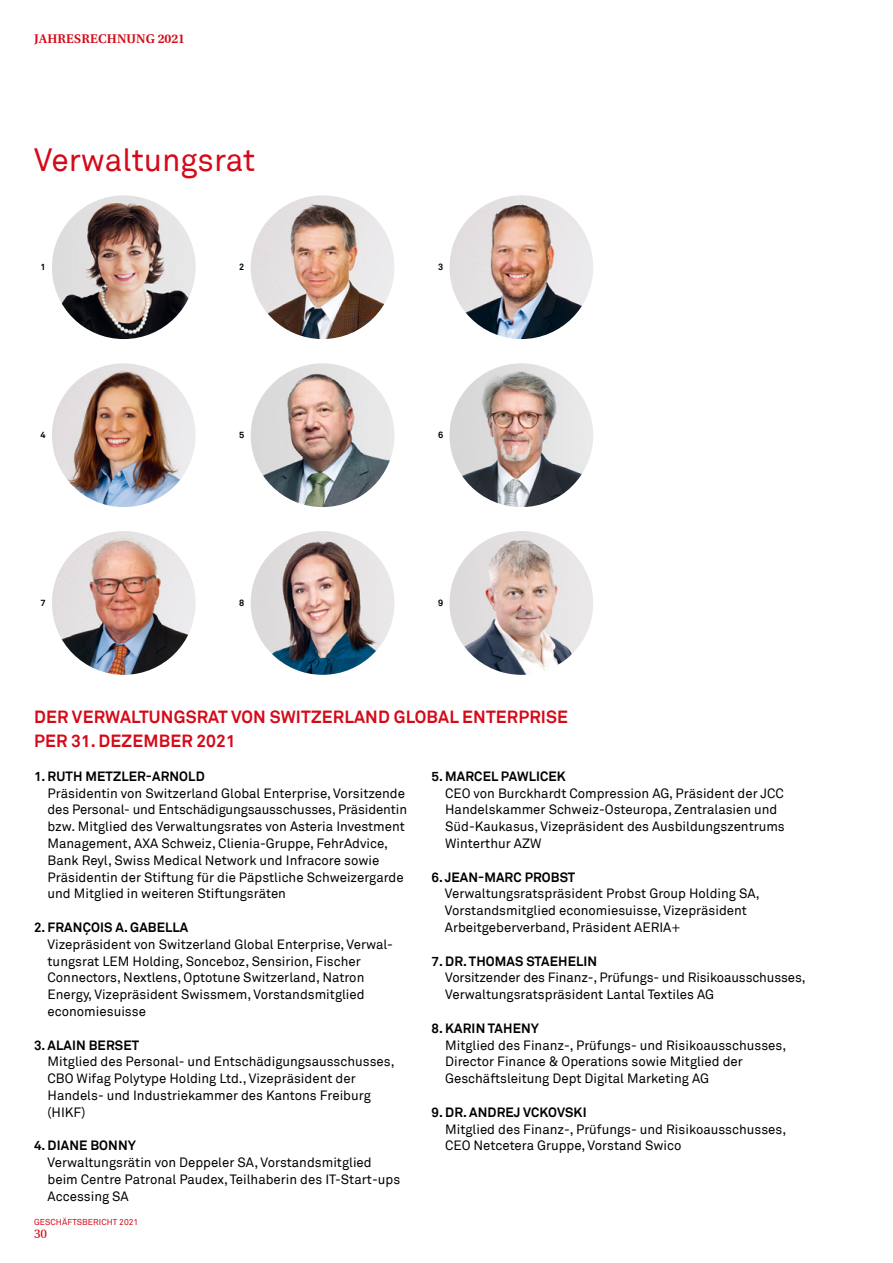
<style>
.page{position:relative;width:893px;height:1263px;background:#fff}
.page>*{position:absolute;margin:0;border:0;box-sizing:border-box;transform-origin:0 0}
.t1{font:31.5px "Akkurat S GE Regular";color:#d40a19}
.t2{font:17.25px/24px "Akkurat S GE Bold";letter-spacing:.01em;color:#d40a19}
.t3{font:13.2px/16.8px "Akkurat S GE Regular";color:#000}
.t4{font:13.2px "Akkurat S GE Bold";letter-spacing:.01em;color:#000}
.t5{font:13.2px "Utopia S GE Semibold";letter-spacing:.01em;color:#d40a19}
.t6{font:13.2px "Utopia S GE Regular";color:#d40a19}
.t7{font:9px "Akkurat S GE Bold";color:#000}
.t8{font:8.4px "Akkurat S GE Regular";letter-spacing:.01em;color:#d40a19}
</style>
<div class="page">
<img style="left:52px;top:195px;width:144px;height:144px;border-radius:72px">
<img style="left:251px;top:195px;width:143px;height:144px;border-radius:72px">
<img style="left:449px;top:195px;width:144px;height:144px;border-radius:72px">
<img style="left:52px;top:363px;width:144px;height:144px;border-radius:72px">
<img style="left:251px;top:363px;width:143px;height:144px;border-radius:72px">
<img style="left:449px;top:363px;width:144px;height:144px;border-radius:72px">
<img style="left:52px;top:531px;width:144px;height:144px;border-radius:72px">
<img style="left:251px;top:531px;width:143px;height:144px;border-radius:72px">
<img style="left:449px;top:531px;width:144px;height:144px;border-radius:72px">
<p class="t5" style="left:34px;top:29px;width:153px">JAHRESRECHNUNG 2021</p>
<h1 class="t1" style="left:34px;top:138px;width:223px">Verwaltungsrat</h1>
<p class="t7" style="left:40px;top:261px;width:7px">1</p>
<p class="t7" style="left:239px;top:261px;width:7px">2</p>
<p class="t7" style="left:438px;top:261px;width:7px">3</p>
<p class="t7" style="left:40px;top:428px;width:7px">4</p>
<p class="t7" style="left:239px;top:428px;width:7px">5</p>
<p class="t7" style="left:438px;top:428px;width:7px">6</p>
<p class="t7" style="left:40px;top:596px;width:7px">7</p>
<p class="t7" style="left:239px;top:596px;width:7px">8</p>
<p class="t7" style="left:438px;top:596px;width:7px">9</p>
<h2 class="t2" style="left:34px;top:704px;width:535px">DER VERWALTUNGSRAT VON SWITZERLAND GLOBAL ENTERPRISE<br>PER 31. DEZEMBER 2021</h2>
<p class="t4" style="left:34px;top:766px;width:172px">1. RUTH METZLER-ARNOLD</p>
<p class="t3" style="left:48px;top:784px;width:361px">Präsidentin von Switzerland Global Enterprise, Vorsitzende des Personal- und Entschädigungsausschusses, Präsidentin bzw. Mitglied des Verwaltungsrates von Asteria Investment Management, AXA Schweiz, Clienia-Gruppe, FehrAdvice, Bank Reyl, Swiss Medical Network und Infracore sowie Präsidentin der Stiftung für die Päpstliche Schweizergarde und Mitglied in weiteren Stiftungsräten</p>
<p class="t4" style="left:34px;top:918px;width:156px">2. FRANÇOIS A. GABELLA</p>
<p class="t3" style="left:48px;top:935px;width:347px">Vizepräsident von Switzerland Global Enterprise, Verwal&shy;tungsrat LEM Holding, Sonceboz, Sensirion, Fischer Connectors, Nextlens, Optotune Switzerland, Natron Energy, Vizepräsident Swissmem, Vorstandsmitglied economiesuisse</p>
<p class="t4" style="left:34px;top:1035px;width:107px">3. ALAIN BERSET</p>
<p class="t3" style="left:48px;top:1053px;width:349px">Mitglied des Personal- und Entschädigungsausschusses, CBO Wifag Polytype Holding Ltd., Vizepräsident der Handels- und Industriekammer des Kantons Freiburg (HIKF)</p>
<p class="t4" style="left:34px;top:1136px;width:104px">4. DIANE BONNY</p>
<p class="t3" style="left:48px;top:1153px;width:354px">Verwaltungsrätin von Deppeler SA, Vorstandsmitglied beim Centre Patronal Paudex, Teilhaberin des IT-Start-ups<br>Accessing SA</p>
<p class="t4" style="left:432px;top:766px;width:136px">5. MARCEL PAWLICEK</p>
<p class="t3" style="left:445px;top:784px;width:341px">CEO von Burckhardt Compression AG, Präsident der JCC Handelskammer Schweiz-Osteuropa, Zentralasien und Süd-Kaukasus, Vizepräsident des Ausbildungszentrums Winterthur AZW</p>
<p class="t4" style="left:432px;top:867px;width:145px">6. JEAN-MARC PROBST</p>
<p class="t3" style="left:445px;top:885px;width:317px">Verwaltungsratspräsident Probst Group Holding SA,<br>Vorstandsmitglied economiesuisse, Vizepräsident<br>Arbeitgeberverband, Präsident AERIA+</p>
<p class="t4" style="left:432px;top:951px;width:167px">7. DR. THOMAS STAEHELIN</p>
<p class="t3" style="left:445px;top:969px;width:362px">Vorsitzender des Finanz-, Prüfungs- und Risikoausschusses,<br>Verwaltungsratspräsident Lantal Textiles AG</p>
<p class="t4" style="left:432px;top:1018px;width:109px">8. KARIN TAHENY</p>
<p class="t3" style="left:445px;top:1036px;width:343px">Mitglied des Finanz-, Prüfungs- und Risikoausschusses,<br>Director Finance &amp; Operations sowie Mitglied der<br>Geschäftsleitung Dept Digital Marketing AG</p>
<p class="t4" style="left:432px;top:1102px;width:156px">9. DR. ANDREJ VCKOVSKI</p>
<p class="t3" style="left:445px;top:1120px;width:343px">Mitglied des Finanz-, Prüfungs- und Risikoausschusses,<br>CEO Netcetera Gruppe, Vorstand Swico</p>
<p class="t8" style="left:34px;top:1216px;width:106px">GESCHÄFTSBERICHT 2021</p>
<p class="t6" style="left:34px;top:1224px;width:15px">30</p>
</div>
